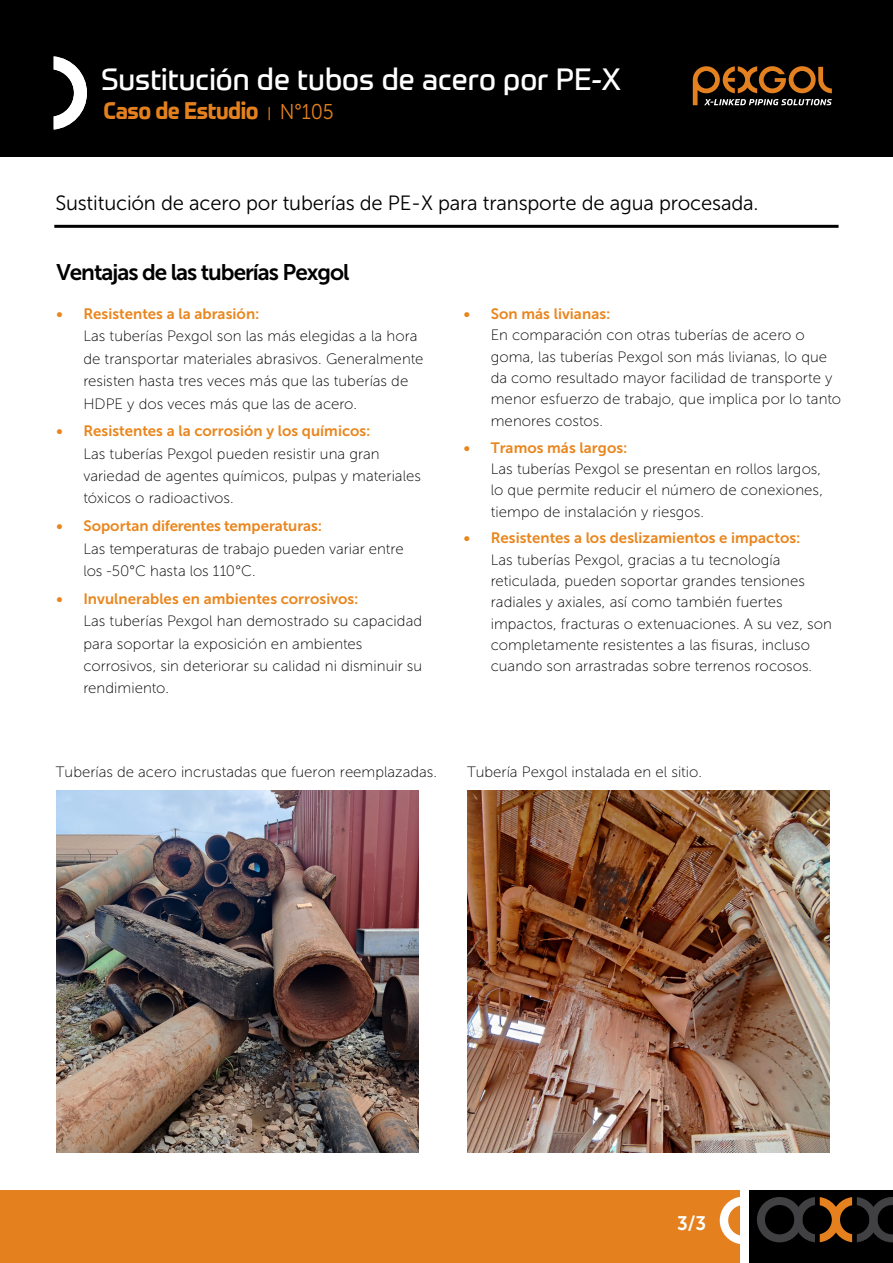
<style>
.page{position:relative;width:893px;height:1263px;background:#fff}
.page>*{position:absolute;margin:0;border:0;box-sizing:border-box;transform-origin:0 0}
.t1{font:30px "Prometo";color:#fff}
.t2{font:700 23.4px "Prometo";letter-spacing:-.02em;color:#e4811e;scale:.92 1}
.t3{font:22.5px "Museo Sans 700";letter-spacing:-.045em;color:#000}
.t4{font:20.55px "Museo Sans 300";letter-spacing:-.01em;color:#000}
.t5{font:19.5px "Museo Sans 700";color:#fff;scale:.96 1}
.t6{font:15px/21.3px "Museo Sans 100";letter-spacing:.005em;color:#000}
.t7{font:15px "Museo Sans 700";letter-spacing:.005em;color:#e9861e}
.s1{font-family:"Museo Sans 300";font-weight:400;font-size:13.8px}
.s2{font-family:"Museo Sans 300";font-weight:400;font-size:21.3px}
</style>
<div class="page">
<div style="left:0;top:1190px;width:740px;height:73px;background:#e4811e"></div>
<svg style="left:720px;top:1197px;width:20px;height:47px"></svg>
<div style="left:749px;top:1190px;width:144px;height:73px;background:#000"></div>
<svg style="left:757px;top:1197px;width:136px;height:45px"></svg>
<div style="left:0;top:0;width:893px;height:156px;background:#000"></div>
<svg style="left:54px;top:56px;width:33px;height:74px"></svg>
<svg style="left:693px;top:66px;width:139px;height:39px"></svg>
<hr style="left:54px;top:225px;width:784px;height:3px;background:#000">
<img style="left:56px;top:790px;width:362px;height:362px">
<img style="left:467px;top:790px;width:362px;height:362px">
<h1 class="t1" style="left:101px;top:62px;width:521px">Sustitución de tubos de acero por PE-X</h1>
<h2 class="t2" style="left:104px;top:96px;width:252px">Caso de Estudio <span class="s1">|</span> <span class="s2">N°105</span></h2>
<h3 class="t4" style="left:55px;top:192px;width:705px">Sustitución de acero por tuberías de PE-X para transporte de agua procesada.</h3>
<h3 class="t3" style="left:56px;top:259px;width:295px">Ventajas de las tuberías Pexgol</h3>
<p class="t7" style="left:56px;top:306px;width:205px">• Resistentes a la abrasión:</p>
<p class="t6" style="left:83px;top:325px;width:342px;line-height:22.4px">Las tuberías Pexgol son las más elegidas a la hora de transportar materiales abrasivos. Generalmente resisten hasta tres veces más que las tuberías de HDPE y dos veces más que las de acero.</p>
<p class="t7" style="left:56px;top:423px;width:316px">• Resistentes a la corrosión y los químicos:</p>
<p class="t6" style="left:83px;top:443px;width:339px;line-height:22.4px">Las tuberías Pexgol pueden resistir una gran variedad de agentes químicos, pulpas y materiales tóxicos o radioactivos.</p>
<p class="t7" style="left:56px;top:518px;width:267px">• Soportan diferentes temperaturas:</p>
<p class="t6" style="left:83px;top:537px;width:322px;line-height:22.4px">Las temperaturas de trabajo pueden variar entre los -50°C hasta los 110°C.</p>
<p class="t7" style="left:56px;top:590px;width:304px">• Invulnerables en ambientes corrosivos:</p>
<p class="t6" style="left:83px;top:610px;width:340px;line-height:22.4px">Las tuberías Pexgol han demostrado su capacidad para soportar la exposición en ambientes corrosivos, sin deteriorar su calidad ni disminuir su rendimiento.</p>
<p class="t7" style="left:464px;top:306px;width:148px">• Son más livianas:</p>
<p class="t6" style="left:491px;top:325px;width:352px">En comparación con otras tuberías de acero o goma, las tuberías Pexgol son más livianas, lo que da como resultado mayor facilidad de transporte y menor esfuerzo de trabajo, que implica por lo tanto menores costos.</p>
<p class="t7" style="left:464px;top:439px;width:165px">• Tramos más largos:</p>
<p class="t6" style="left:491px;top:458px;width:334px;text-align:justify">Las tuberías Pexgol se presentan en rollos largos, lo que permite reducir el número de conexiones, tiempo de instalación y riesgos.</p>
<p class="t7" style="left:464px;top:530px;width:338px">• Resistentes a los deslizamientos e impactos:</p>
<p class="t6" style="left:491px;top:549px;width:343px">Las tuberías Pexgol, gracias a tu tecnología reticulada, pueden soportar grandes tensiones radiales y axiales, así como también fuertes impactos, fracturas o extenuaciones. A su vez, son completamente resistentes a las fisuras, incluso cuando son arrastradas sobre terrenos rocosos.</p>
<p class="t6" style="left:56px;top:761px;width:382px">Tuberías de acero incrustadas que fueron reemplazadas.</p>
<p class="t6" style="left:467px;top:761px;width:236px">Tubería Pexgol instalada en el sitio.</p>
<h3 class="t5" style="left:677px;top:1212px;width:32px">3/3</h3>
</div>
